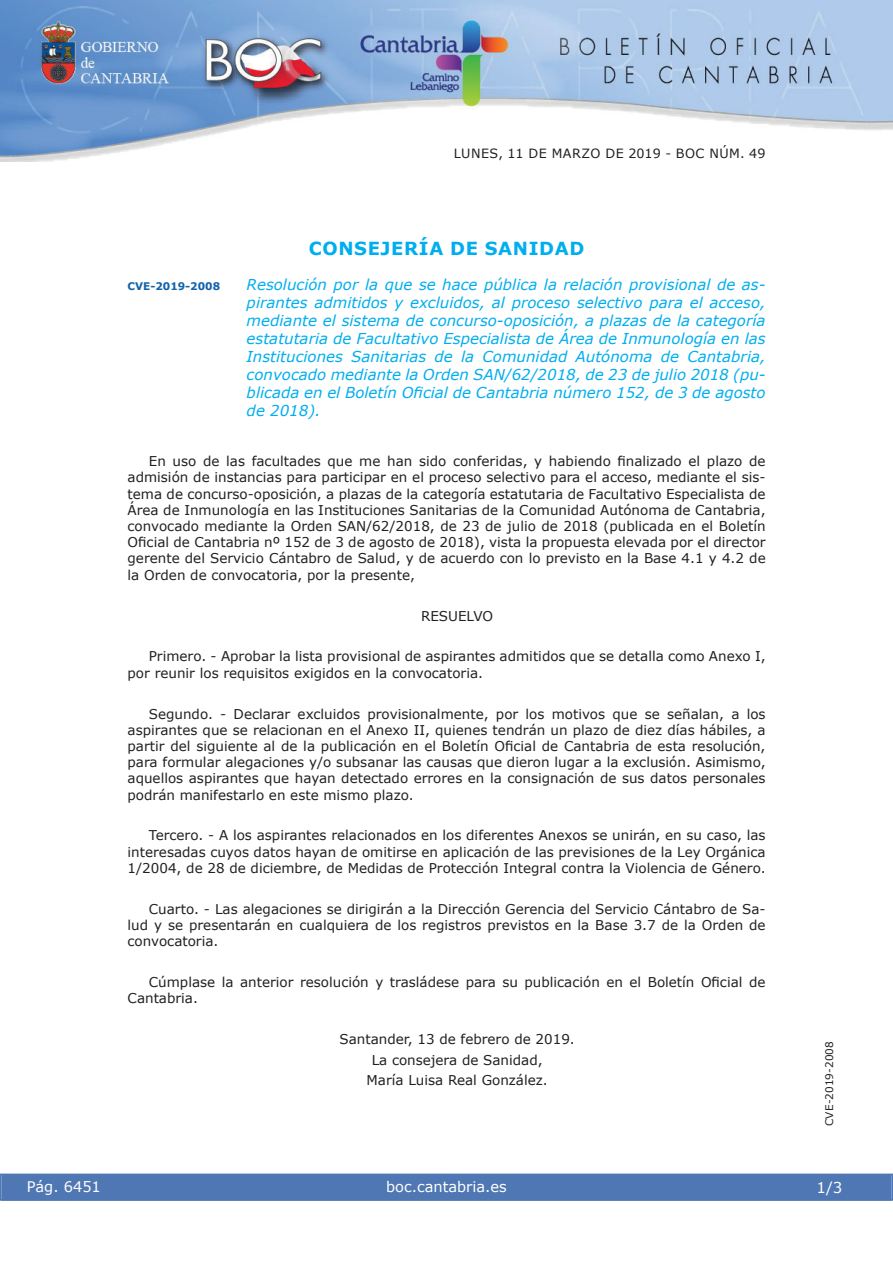
<style>
.page{position:relative;width:893px;height:1263px;background:#fff}
.page>*{position:absolute;margin:0;border:0;box-sizing:border-box;transform-origin:0 0}
.t1{font:700 18px "Verdana";letter-spacing:.035em;color:#00aeef}
.t2{font:italic 15px/18px "Verdana";color:#00aeef;text-align:justify}
.t3{font:15px "Verdana";color:#fff}
.t4{font:14.55px "Verdana";color:#fff}
.t5{font:13.5px/16.2px "Verdana";color:#231f20;text-align:justify}
.t6{font:12.75px "Verdana";letter-spacing:.035em;color:#231f20}
.t7{font:10.5px "Verdana";color:#231f20}
.t8{font:700 10.5px "Verdana";color:#1263a9}
</style>
<div class="page">
<img style="left:0;top:0;width:893px;height:161px">
<div style="left:1px;top:1174px;width:890px;height:27px;background:#4f77b3"></div>
<div style="left:0;top:1174px;width:893px;height:27px;border:1px solid #4f77b3"></div>
<p class="t6" style="left:454px;top:145px;width:313px">LUNES, 11 DE MARZO DE 2019 - BOC NÚM. 49</p>
<h1 class="t1" style="left:309px;top:237px;width:277px">CONSEJERÍA DE SANIDAD</h1>
<p class="t8" style="left:128px;top:279px;width:94px">CVE-2019-2008</p>
<p class="t2" style="left:247px;top:275px;width:520px">Resolución por la que se hace pública la relación provisional de as&shy;pirantes admitidos y excluidos, al proceso selectivo para el acceso, mediante el sistema de concurso-oposición, a plazas de la categoría estatutaria de Facultativo Especialista de Área de Inmunología en las Instituciones Sanitarias de la Comunidad Autónoma de Cantabria, convocado mediante la Orden SAN/62/2018, de 23 de julio 2018 (pu&shy;blicada en el Boletín Oficial de Cantabria número 152, de 3 de agosto de 2018).</p>
<p class="t5" style="left:128px;top:453px;width:640px;text-indent:21px">En uso de las facultades que me han sido conferidas, y habiendo finalizado el plazo de admisión de instancias para participar en el proceso selectivo para el acceso, mediante el sis&shy;tema de concurso-oposición, a plazas de la categoría estatutaria de Facultativo Especialista de Área de Inmunología en las Instituciones Sanitarias de la Comunidad Autónoma de Cantabria, convocado mediante la Orden SAN/62/2018, de 23 de julio de 2018 (publicada en el Boletín Oficial de Cantabria nº 152 de 3 de agosto de 2018), vista la propuesta elevada por el director gerente del Servicio Cántabro de Salud, y de acuerdo con lo previsto en la Base 4.1 y 4.2 de la Orden de convocatoria, por la presente,</p>
<p class="t5" style="left:421px;top:607px;width:74px">RESUELVO</p>
<p class="t5" style="left:128px;top:648px;width:639px;text-indent:21px">Primero. - Aprobar la lista provisional de aspirantes admitidos que se detalla como Anexo I, por reunir los requisitos exigidos en la convocatoria.</p>
<p class="t5" style="left:128px;top:705px;width:639px;text-indent:21px">Segundo. - Declarar excluidos provisionalmente, por los motivos que se señalan, a los aspirantes que se relacionan en el Anexo II, quienes tendrán un plazo de diez días hábiles, a partir del siguiente al de la publicación en el Boletín Oficial de Cantabria de esta resolución, para formular alegaciones y/o subsanar las causas que dieron lugar a la exclusión. Asimismo, aquellos aspirantes que hayan detectado errores en la consignación de sus datos personales podrán manifestarlo en este mismo plazo.</p>
<p class="t5" style="left:128px;top:827px;width:639px;text-indent:21px">Tercero. - A los aspirantes relacionados en los diferentes Anexos se unirán, en su caso, las interesadas cuyos datos hayan de omitirse en aplicación de las previsiones de la Ley Orgánica 1/2004, de 28 de diciembre, de Medidas de Protección Integral contra la Violencia de Género.</p>
<p class="t5" style="left:128px;top:900px;width:640px;text-indent:21px">Cuarto. - Las alegaciones se dirigirán a la Dirección Gerencia del Servicio Cántabro de Sa&shy;lud y se presentarán en cualquiera de los registros previstos en la Base 3.7 de la Orden de convocatoria.</p>
<p class="t5" style="left:128px;top:974px;width:639px;text-indent:21px">Cúmplase la anterior resolución y trasládese para su publicación en el Boletín Oficial de<br>Cantabria.</p>
<p class="t5" style="left:340px;top:1029px;width:237px;line-height:20.4px;text-align:center">Santander, 13 de febrero de 2019.<br>La consejera de Sanidad,<br>María Luisa Real González.</p>
<p class="t4" style="left:27px;top:1177px;width:76px">Pág. 6451</p>
<p class="t4" style="left:386px;top:1178px;width:122px">boc.cantabria.es</p>
<p class="t7" style="left:823px;top:1126px;width:87px;rotate:-90deg">CVE-2019-2008</p>
<p class="t3" style="left:816px;top:1178px;width:27px">1/3</p>
</div>
